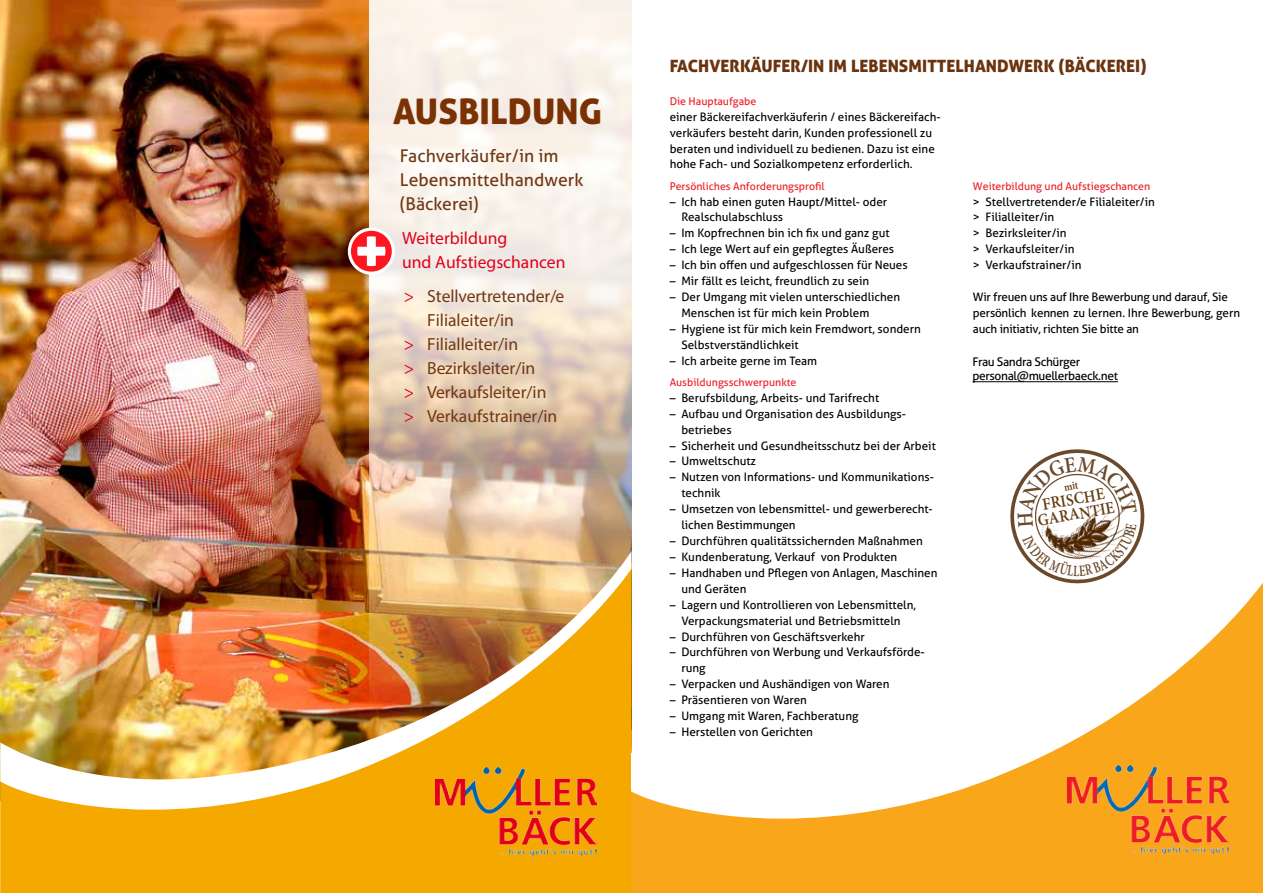
<style>
.page{position:relative;width:1263px;height:893px;background:#fff}
.page>*{position:absolute;margin:0;border:0;box-sizing:border-box;transform-origin:0 0}
.t1{font:35.25px "Aller Display";letter-spacing:.005em;color:#7a3103}
.t2{font:700 17.55px "Aller";color:#723714}
.t3{font:17.55px/24.2px "Aller";color:#723714}
.t4{font:700 17.55px/24.2px "Aller";color:#e0001a}
.t5{font:16.95px "Aller Display";letter-spacing:.005em;color:#6b340f}
.t6{font:600 16.95px/15px "Minion Pro";color:#643c12;text-align:center;scale:.9 1}
.t7{font:12px/14.4px "Aller";letter-spacing:-.03em;color:#000}
.t8{font:11.7px/15.9px "Aller";color:#000}
.t9{font:11.7px/15.9px "Aller";letter-spacing:-.02em;color:#000}
.t10{font:10.65px "Aller";color:#ed1d24}
.s1{color:#e0001a}
</style>
<div class="page">
<img style="left:0;top:0;width:370px;height:551px">
<svg style="left:370px;top:0;width:261px;height:551px;background:#ecdecf"></svg>
<svg style="left:349px;top:229px;width:44px;height:44px"></svg>
<div style="left:348px;top:228px;width:47px;height:47px;border:3px solid #fff;border-radius:50%"></div>
<svg style="left:357px;top:236px;width:28px;height:30px"></svg>
<div style="left:0;top:822px;width:631px;height:71px;background:#f5a800"></div>
<img style="left:0;top:551px;width:631px;height:271px">
<img style="left:436px;top:767px;width:161px;height:88px">
<div style="left:631px;top:831px;width:632px;height:62px;background:#faa61a"></div>
<svg style="left:631px;top:560px;width:632px;height:271px"></svg>
<img style="left:1067px;top:765px;width:161px;height:88px">
<hr style="left:972px;top:381px;width:146px;height:1px;background:#000">
<svg style="left:1007px;top:449px;width:140px;height:137px"></svg>
<h1 class="t1" style="left:393px;top:89px;width:210px">AUSBILDUNG</h1>
<h2 class="t3" style="left:400px;top:144px;width:185px">Fachverkäufer/in im<br>Lebensmittelhandwerk (Bäckerei)</h2>
<h2 class="t4" style="left:402px;top:226px;width:165px">Weiterbildung<br>und Aufstiegschancen</h2>
<h2 class="t2" style="left:404px;top:285px;width:162px"><span class="s1">&gt;</span> Stellvertretender/e</h2>
<h2 class="t2" style="left:427px;top:309px;width:88px">Filialeiter/in</h2>
<h2 class="t2" style="left:404px;top:333px;width:116px"><span class="s1">&gt;</span> Filialleiter/in</h2>
<h2 class="t2" style="left:404px;top:357px;width:133px"><span class="s1">&gt;</span> Bezirksleiter/in</h2>
<h2 class="t2" style="left:404px;top:381px;width:144px"><span class="s1">&gt;</span> Verkaufsleiter/in</h2>
<h2 class="t2" style="left:404px;top:406px;width:155px"><span class="s1">&gt;</span> Verkaufstrainer/in</h2>
<h3 class="t5" style="left:670px;top:55px;width:478px">FACHVERKÄUFER/IN IM LEBENSMITTELHANDWERK (BÄCKEREI)</h3>
<p class="t10" style="left:670px;top:95px;width:88px">Die Hauptaufgabe</p>
<p class="t8" style="left:670px;top:109px;width:272px">einer Bäckereifachverkäuferin / eines Bäckereifach&shy;verkäufers besteht darin, Kunden professionell zu beraten und individuell zu bedienen. Dazu ist eine hohe Fach- und Sozialkompetenz erforderlich.</p>
<p class="t8" style="left:681px;top:193px;width:207px;text-indent:-12px">– Ich hab einen guten Haupt/Mittel- oder<br>Realschulabschluss</p>
<p class="t8" style="left:670px;top:225px;width:221px">– Im Kopfrechnen bin ich fix und ganz gut</p>
<p class="t8" style="left:670px;top:241px;width:226px">– Ich lege Wert auf ein gepflegtes Äußeres</p>
<p class="t8" style="left:670px;top:257px;width:240px">– Ich bin offen und aufgeschlossen für Neues</p>
<p class="t8" style="left:670px;top:273px;width:201px">– Mir fällt es leicht, freundlich zu sein</p>
<p class="t8" style="left:681px;top:289px;width:220px;text-indent:-12px">– Der Umgang mit vielen unterschiedlichen<br>Menschen ist für mich kein Problem</p>
<p class="t8" style="left:681px;top:321px;width:241px;text-indent:-12px">– Hygiene ist für mich kein Fremdwort, sondern<br>Selbstverständlichkeit</p>
<p class="t8" style="left:670px;top:353px;width:149px">– Ich arbeite gerne im Team</p>
<p class="t10" style="left:670px;top:376px;width:128px">Ausbildungsschwerpunkte</p>
<p class="t8" style="left:670px;top:390px;width:211px">– Berufsbildung, Arbeits- und Tarifrecht</p>
<p class="t8" style="left:681px;top:406px;width:226px;text-indent:-12px">– Aufbau und Organisation des Ausbildungs&shy;betriebes</p>
<p class="t8" style="left:670px;top:437px;width:268px">– Sicherheit und Gesundheitsschutz bei der Arbeit</p>
<p class="t8" style="left:670px;top:453px;width:88px">– Umweltschutz</p>
<p class="t8" style="left:681px;top:469px;width:254px;text-indent:-12px">– Nutzen von Informations- und Kommunikations&shy;technik</p>
<p class="t8" style="left:681px;top:501px;width:253px;text-indent:-12px">– Umsetzen von lebensmittel- und gewerberecht&shy;lichen Bestimmungen</p>
<p class="t8" style="left:670px;top:533px;width:255px">– Durchführen qualitätssichernden Maßnahmen</p>
<p class="t8" style="left:670px;top:549px;width:229px">– Kundenberatung, Verkauf von Produkten</p>
<p class="t8" style="left:681px;top:565px;width:258px;text-indent:-12px">– Handhaben und Pflegen von Anlagen, Maschinen und Geräten</p>
<p class="t8" style="left:670px;top:597px;width:248px;text-align:center">– Lagern und Kontrollieren von Lebensmitteln,<br>Verpackungsmaterial und Betriebsmitteln</p>
<p class="t8" style="left:670px;top:628px;width:197px">– Durchführen von Geschäftsverkehr</p>
<p class="t8" style="left:681px;top:644px;width:245px;text-indent:-12px">– Durchführen von Werbung und Verkaufsförde&shy;rung</p>
<p class="t8" style="left:670px;top:676px;width:221px">– Verpacken und Aushändigen von Waren</p>
<p class="t8" style="left:670px;top:692px;width:139px">– Präsentieren von Waren</p>
<p class="t8" style="left:670px;top:708px;width:190px">– Umgang mit Waren, Fachberatung</p>
<p class="t8" style="left:670px;top:724px;width:145px">– Herstellen von Gerichten</p>
<p class="t10" style="left:670px;top:179px;width:157px">Persönliches Anforderungsprofil</p>
<p class="t10" style="left:973px;top:179px;width:179px">Weiterbildung und Aufstiegschancen</p>
<p class="t8" style="left:973px;top:193px;width:183px">&gt; Stellvertretender/e Filialeiter/in &gt; Filialleiter/in<br>&gt; Bezirksleiter/in<br>&gt; Verkaufsleiter/in<br>&gt; Verkaufstrainer/in</p>
<p class="t9" style="left:973px;top:289px;width:269px">Wir freuen uns auf Ihre Bewerbung und darauf, Sie persönlich kennen zu lernen. Ihre Bewerbung, gern auch initiativ, richten Sie bitte an</p>
<p class="t7" style="left:972px;top:354px;width:147px">Frau Sandra Schürger personal@muellerbaeck.net</p>
<h3 class="t6" style="left:1034px;top:498px;width:88px;rotate:-10deg">FRISCHE<br>GARANTIE</h3>
</div>
